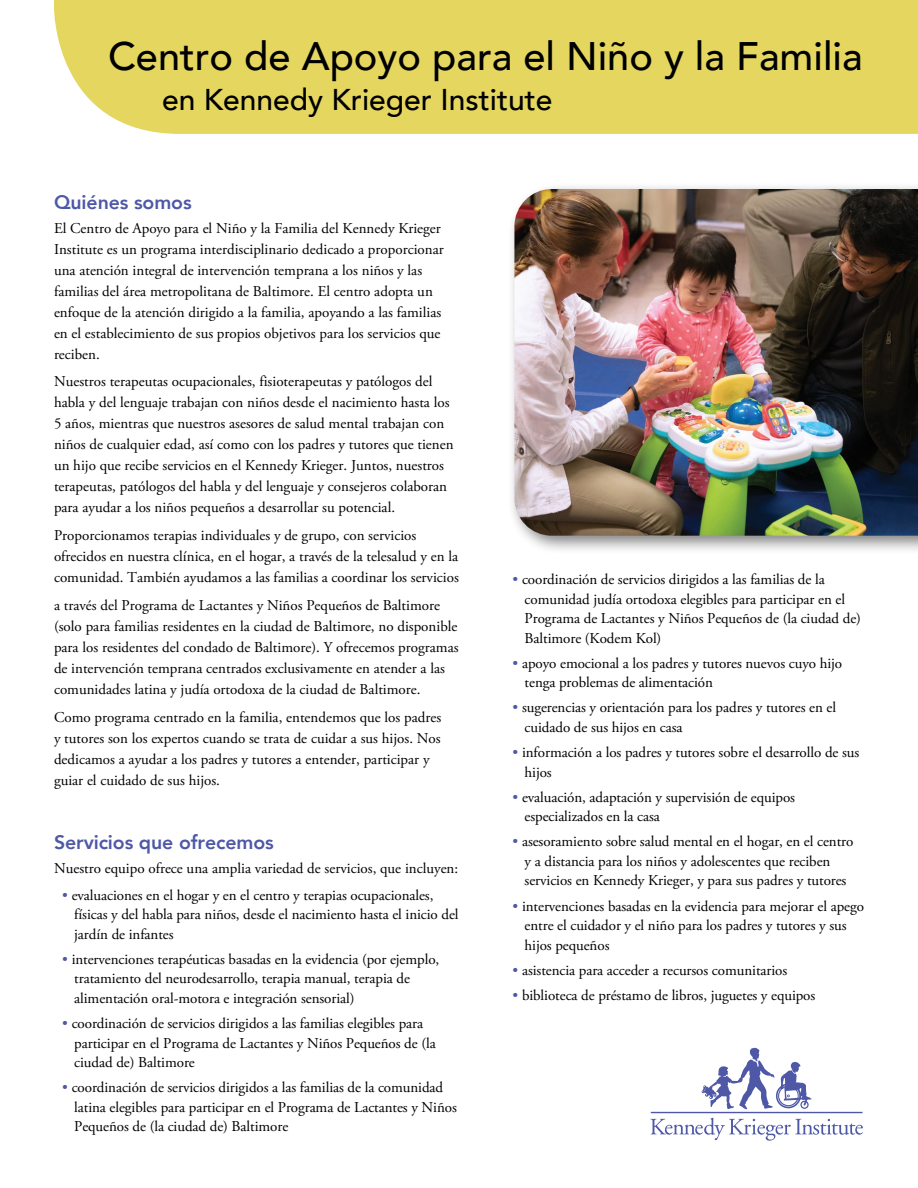
<style>
.page{position:relative;width:918px;height:1188px;background:#fff}
.page>*{position:absolute;margin:0;border:0;box-sizing:border-box;transform-origin:0 0}
.t1{font:500 39.75px "Avenir";color:#000}
.t2{font:500 30px "Avenir";color:#000}
.t3{font:800 19.5px "Avenir";letter-spacing:-.005em;color:#4e58a7}
.t4{font:15px/21px "Adobe Garamond Pro";color:#000}
.s1{color:#4e58a7}
</style>
<div class="page">
<div style="left:54px;top:0;width:864px;height:134px;background:#e5d660"></div>
<svg style="left:650px;top:1118px;width:213px;height:23px"></svg>
<svg style="left:702px;top:1048px;width:110px;height:61px"></svg>
<hr style="left:651px;top:1112px;width:211px;height:1px;background:#4e58a7">
<div style="left:507px;top:181px;width:411px;height:375px;background:#000;opacity:.5"></div>
<img style="left:514px;top:189px;width:404px;height:347px">
<h1 class="t1" style="left:108px;top:22px;width:756px">Centro de Apoyo para el Niño y la Familia</h1>
<h2 class="t2" style="left:162px;top:74px;width:392px">en Kennedy Krieger Institute</h2>
<h3 class="t3" style="left:54px;top:187px;width:139px">Quiénes somos</h3>
<p class="t4" style="left:54px;top:218px;width:391px">El Centro de Apoyo para el Niño y la Familia del Kennedy Krieger Institute es un programa interdisciplinario dedicado a proporcionar una atención integral de intervención temprana a los niños y las familias del área metropolitana de Baltimore. El centro adopta un enfoque de la atención dirigido a la familia, apoyando a las familias en el establecimiento de sus propios objetivos para los servicios que reciben.</p>
<p class="t4" style="left:54px;top:372px;width:401px">Nuestros terapeutas ocupacionales, fisioterapeutas y patólogos del habla y del lenguaje trabajan con niños desde el nacimiento hasta los 5 años, mientras que nuestros asesores de salud mental trabajan con niños de cualquier edad, así como con los padres y tutores que tienen un hijo que recibe servicios en el Kennedy Krieger. Juntos, nuestros terapeutas, patólogos del habla y del lenguaje y consejeros colaboran para ayudar a los niños pequeños a desarrollar su potencial.</p>
<p class="t4" style="left:54px;top:526px;width:406px">Proporcionamos terapias individuales y de grupo, con servicios ofrecidos en nuestra clínica, en el hogar, a través de la telesalud y en la comunidad. También ayudamos a las familias a coordinar los servicios</p>
<p class="t4" style="left:54px;top:595px;width:406px">a través del Programa de Lactantes y Niños Pequeños de Baltimore (solo para familias residentes en la ciudad de Baltimore, no disponible para los residentes del condado de Baltimore). Y ofrecemos programas de intervención temprana centrados exclusivamente en atender a las comunidades latina y judía ortodoxa de la ciudad de Baltimore.</p>
<p class="t4" style="left:54px;top:707px;width:389px">Como programa centrado en la familia, entendemos que los padres y tutores son los expertos cuando se trata de cuidar a sus hijos. Nos dedicamos a ayudar a los padres y tutores a entender, participar y guiar el cuidado de sus hijos.</p>
<h3 class="t3" style="left:54px;top:827px;width:221px">Servicios que ofrecemos</h3>
<p class="t4" style="left:54px;top:859px;width:406px">Nuestro equipo ofrece una amplia variedad de servicios, que incluyen:</p>
<p class="t4" style="left:74px;top:886px;width:386px;line-height:19.5px;text-indent:-12px"><span class="s1">•</span> evaluaciones en el hogar y en el centro y terapias ocupacionales, físicas y del habla para niños, desde el nacimiento hasta el inicio del jardín de infantes</p>
<p class="t4" style="left:74px;top:950px;width:367px;line-height:19.5px;text-indent:-12px"><span class="s1">•</span> intervenciones terapéuticas basadas en la evidencia (por ejemplo, tratamiento del neurodesarrollo, terapia manual, terapia de alimentación oral-motora e integración sensorial)</p>
<p class="t4" style="left:74px;top:1014px;width:363px;line-height:19.5px;text-indent:-12px"><span class="s1">•</span> coordinación de servicios dirigidos a las familias elegibles para participar en el Programa de Lactantes y Niños Pequeños de (la ciudad de) Baltimore</p>
<p class="t4" style="left:74px;top:1078px;width:384px;line-height:19.5px;text-indent:-12px"><span class="s1">•</span> coordinación de servicios dirigidos a las familias de la comunidad latina elegibles para participar en el Programa de Lactantes y Niños<br>Pequeños de (la ciudad de) Baltimore</p>
<p class="t4" style="left:525px;top:570px;width:338px;line-height:19.5px;text-indent:-12px"><span class="s1">•</span> coordinación de servicios dirigidos a las familias de la comunidad judía ortodoxa elegibles para participar en el Programa de Lactantes y Niños Pequeños de (la ciudad de)<br>Baltimore (Kodem Kol)</p>
<p class="t4" style="left:525px;top:654px;width:319px;line-height:19.5px;text-indent:-12px"><span class="s1">•</span> apoyo emocional a los padres y tutores nuevos cuyo hijo tenga problemas de alimentación</p>
<p class="t4" style="left:525px;top:698px;width:313px;line-height:19.5px;text-indent:-12px"><span class="s1">•</span> sugerencias y orientación para los padres y tutores en el cuidado de sus hijos en casa</p>
<p class="t4" style="left:525px;top:743px;width:336px;line-height:19.5px;text-indent:-12px"><span class="s1">•</span> información a los padres y tutores sobre el desarrollo de sus hijos</p>
<p class="t4" style="left:525px;top:788px;width:272px;line-height:19.5px;text-indent:-12px"><span class="s1">•</span> evaluación, adaptación y supervisión de equipos especializados en la casa</p>
<p class="t4" style="left:525px;top:832px;width:330px;line-height:19.5px;text-indent:-12px"><span class="s1">•</span> asesoramiento sobre salud mental en el hogar, en el centro y a distancia para los niños y adolescentes que reciben servicios en Kennedy Krieger, y para sus padres y tutores</p>
<p class="t4" style="left:525px;top:897px;width:341px;line-height:19.5px;text-indent:-12px"><span class="s1">•</span> intervenciones basadas en la evidencia para mejorar el apego entre el cuidador y el niño para los padres y tutores y sus hijos pequeños</p>
<p class="t4" style="left:513px;top:960px;width:276px"><span class="s1">•</span> asistencia para acceder a recursos comunitarios</p>
<p class="t4" style="left:513px;top:985px;width:304px"><span class="s1">•</span> biblioteca de préstamo de libros, juguetes y equipos</p>
</div>
